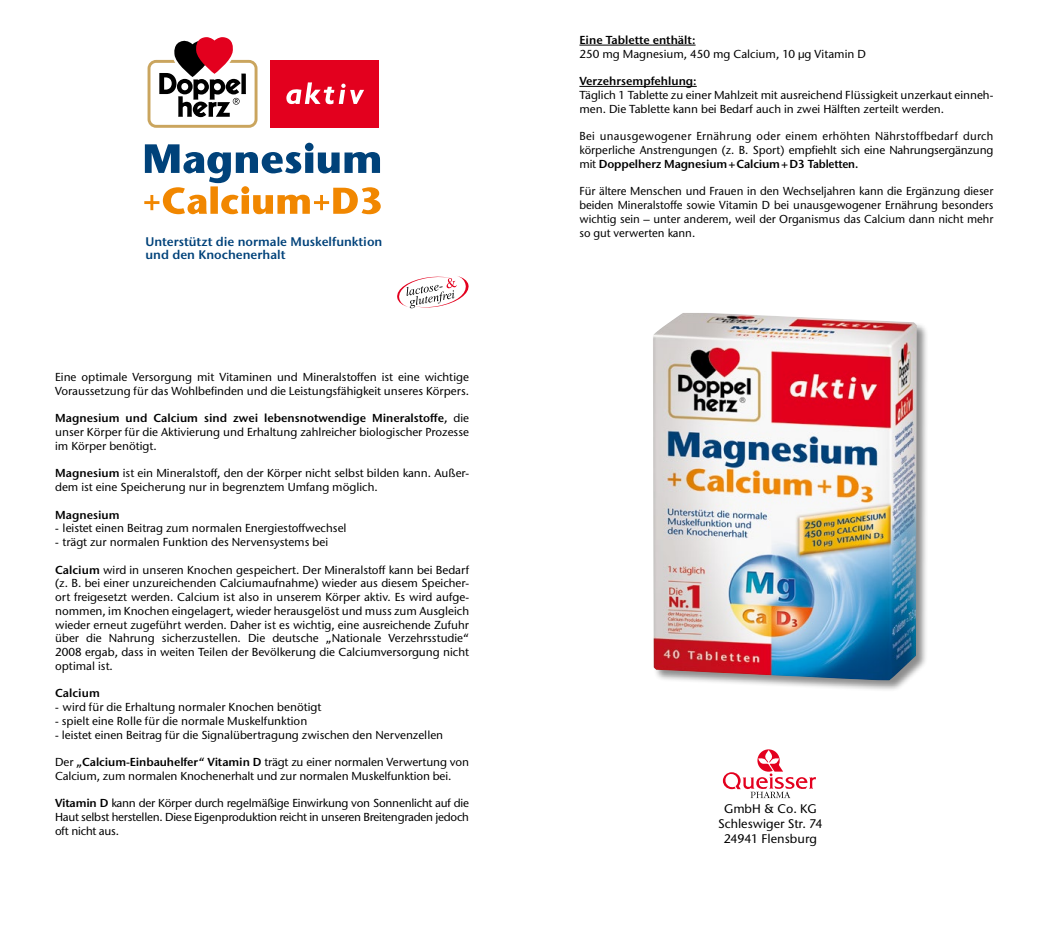
<style>
.page{position:relative;width:1049px;height:929px;background:#fff}
.page>*{position:absolute;margin:0;border:0;box-sizing:border-box;transform-origin:0 0}
.t1{font:600 12.5px/13.1px "Stone Sans ITC Pro";color:#00427a}
.t2{font:500 12.5px/15px "Stone Sans ITC Pro";color:#000;text-align:center}
.t3{font:500 11.5px/13.8px "Stone Sans ITC Pro";color:#000;text-align:justify}
.t4{font:600 11.5px "Stone Sans ITC Pro";color:#000}
.s1{font-weight:600}
</style>
<div class="page">
<svg style="left:144px;top:143px;width:237px;height:71px"></svg>
<svg style="left:397px;top:276px;width:72px;height:32px"></svg>
<svg style="left:147px;top:37px;width:111px;height:91px"></svg>
<div style="left:270px;top:60px;width:109px;height:68px;background:#e3001e"></div>
<svg style="left:286px;top:82px;width:78px;height:23px"></svg>
<hr style="left:579px;top:45px;width:116px;height:1px;background:#000">
<hr style="left:579px;top:86px;width:118px;height:1px;background:#000">
<svg style="left:723px;top:749px;width:93px;height:49px"></svg>
<div style="left:652px;top:312px;width:277px;height:380px;background:#000;opacity:.45"></div>
<img style="left:653px;top:313px;width:264px;height:367px">
<p class="t1" style="left:145px;top:235px;width:238px">Unterstützt die normale Muskelfunktion und den Knochenerhalt</p>
<p class="t3" style="left:55px;top:370px;width:415px">Eine optimale Versorgung mit Vitaminen und Mineralstoffen ist eine wichtige<br>Voraussetzung für das Wohlbefinden und die Leistungsfähigkeit unseres Körpers.</p>
<p class="t3" style="left:55px;top:411px;width:415px"><span class="s1">Magnesium und Calcium sind zwei lebensnotwendige Mineralstoffe,</span> die unser Körper für die Aktivierung und Erhaltung zahlreicher biologischer Prozesse im Körper benötigt.</p>
<p class="t3" style="left:55px;top:466px;width:415px"><span class="s1">Magnesium</span> ist ein Mineralstoff, den der Körper nicht selbst bilden kann. Außer&shy;dem ist eine Speicherung nur in begrenztem Umfang möglich.</p>
<p class="t4" style="left:55px;top:507px;width:66px">Magnesium</p>
<p class="t3" style="left:55px;top:521px;width:293px">- leistet einen Beitrag zum normalen Energiestoffwechsel</p>
<p class="t3" style="left:55px;top:535px;width:274px">- trägt zur normalen Funktion des Nervensystems bei</p>
<p class="t3" style="left:55px;top:562px;width:415px"><span class="s1">Calcium</span> wird in unseren Knochen gespeichert. Der Mineralstoff kann bei Bedarf (z. B. bei einer unzureichenden Calciumaufnahme) wieder aus diesem Speicher&shy;ort freigesetzt werden. Calcium ist also in unserem Körper aktiv. Es wird aufge&shy;nommen, im Knochen eingelagert, wieder herausgelöst und muss zum Ausgleich wieder erneut zugeführt werden. Daher ist es wichtig, eine ausreichende Zufuhr über die Nahrung sicherzustellen. Die deutsche „Nationale Verzehrsstudie“ 2008 ergab, dass in weiten Teilen der Bevölkerung die Calciumversorgung nicht optimal ist.</p>
<p class="t4" style="left:55px;top:686px;width:46px">Calcium</p>
<p class="t3" style="left:55px;top:700px;width:268px">- wird für die Erhaltung normaler Knochen benötigt</p>
<p class="t3" style="left:55px;top:713px;width:254px">- spielt eine Rolle für die normale Muskelfunktion</p>
<p class="t3" style="left:55px;top:727px;width:390px">- leistet einen Beitrag für die Signalübertragung zwischen den Nervenzellen</p>
<p class="t3" style="left:55px;top:755px;width:415px">Der <span class="s1">„Calcium-Einbauhelfer“ Vitamin D</span> trägt zu einer normalen Verwertung von<br>Calcium, zum normalen Knochenerhalt und zur normalen Muskelfunktion bei.</p>
<p class="t3" style="left:55px;top:796px;width:415px"><span class="s1">Vitamin D</span> kann der Körper durch regelmäßige Einwirkung von Sonnenlicht auf die Haut selbst herstellen. Diese Eigenproduktion reicht in unseren Breitengraden jedoch oft nicht aus.</p>
<p class="t4" style="left:579px;top:33px;width:118px">Eine Tablette enthält:</p>
<p class="t3" style="left:579px;top:47px;width:288px">250 mg Magnesium, 450 mg Calcium, 10 µg Vitamin D</p>
<p class="t4" style="left:579px;top:74px;width:119px">Verzehrsempfehlung:</p>
<p class="t3" style="left:579px;top:88px;width:415px">Täglich 1 Tablette zu einer Mahlzeit mit ausreichend Flüssigkeit unzerkaut einneh&shy;men. Die Tablette kann bei Bedarf auch in zwei Hälften zerteilt werden.</p>
<p class="t3" style="left:579px;top:129px;width:415px">Bei unausgewogener Ernährung oder einem erhöhten Nährstoffbedarf durch körperliche Anstrengungen (z. B. Sport) empfiehlt sich eine Nahrungsergänzung mit <span class="s1">Doppelherz Magnesium+Calcium+D3 Tabletten.</span></p>
<p class="t3" style="left:579px;top:184px;width:415px">Für ältere Menschen und Frauen in den Wechseljahren kann die Ergänzung dieser beiden Mineralstoffe sowie Vitamin D bei unausgewogener Ernährung besonders wichtig sein – unter anderem, weil der Organismus das Calcium dann nicht mehr so gut verwerten kann.</p>
<p class="t2" style="left:718px;top:800px;width:106px">GmbH &amp; Co. KG<br>Schleswiger Str. 74<br>24941 Flensburg</p>
</div>
